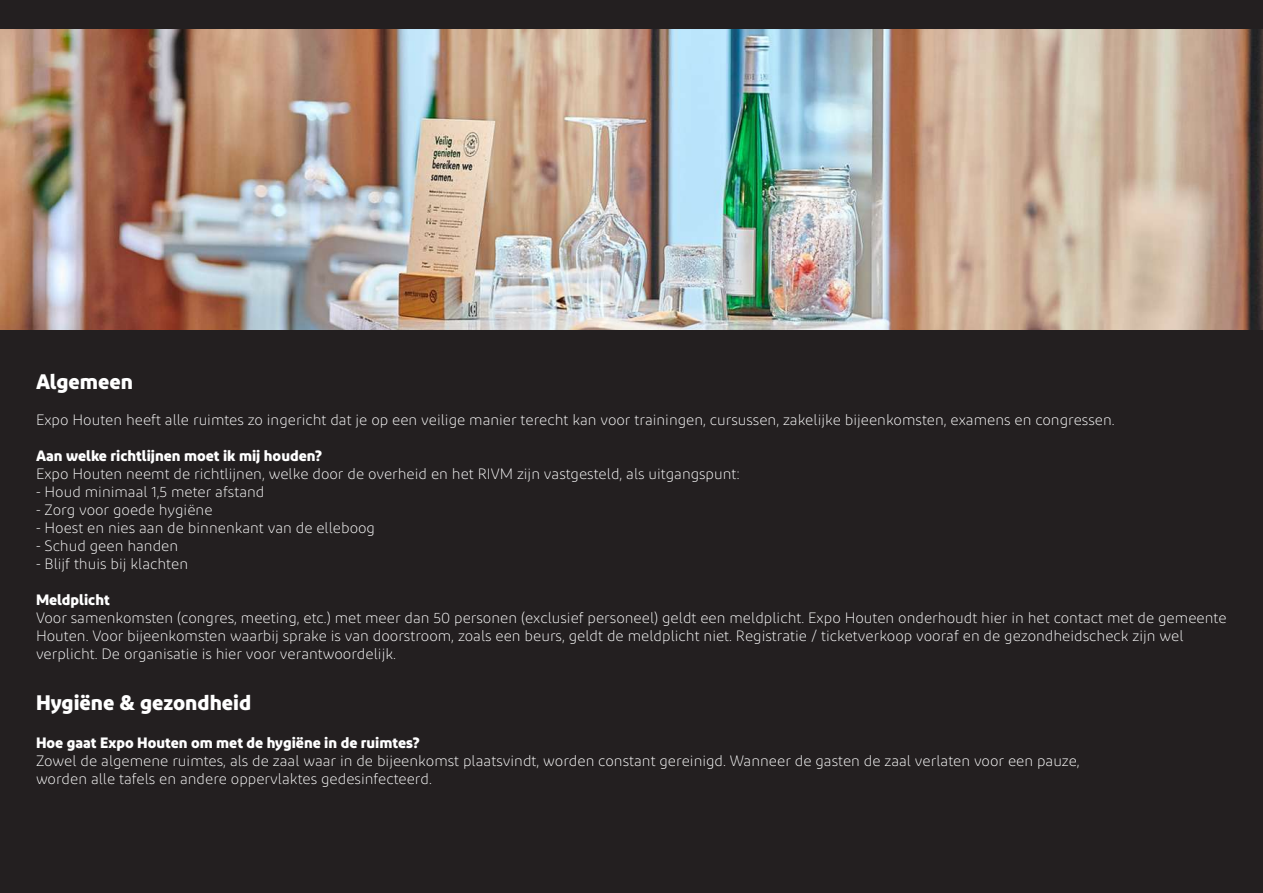
<style>
.page{position:relative;width:1263px;height:893px;background:#231f20}
.page>*{position:absolute;margin:0;border:0;box-sizing:border-box;transform-origin:0 0}
.t1{font:21px "Diodrum Regular 3";color:#fff}
.t2{font:15px/18px "Diodrum Regular 2";color:#fff}
.t3{font:15px "Diodrum Regular 3";color:#fff}
</style>
<div class="page">
<img style="left:0;top:30px;width:1263px;height:300px">
<h1 class="t1" style="left:36px;top:368px;width:98px">Algemeen</h1>
<p class="t2" style="left:36px;top:411px;width:1080px">Expo Houten heeft alle ruimtes zo ingericht dat je op een veilige manier terecht kan voor trainingen, cursussen, zakelijke bijeenkomsten, examens en congressen.</p>
<p class="t3" style="left:36px;top:446px;width:288px">Aan welke richtlijnen moet ik mij houden?</p>
<p class="t2" style="left:36px;top:465px;width:705px">Expo Houten neemt de richtlijnen, welke door de overheid en het RIVM zijn vastgesteld, als uitgangspunt:</p>
<p class="t2" style="left:36px;top:483px;width:230px">- Houd minimaal 1,5 meter afstand</p>
<p class="t2" style="left:36px;top:501px;width:178px">- Zorg voor goede hygiëne</p>
<p class="t2" style="left:36px;top:519px;width:341px">- Hoest en nies aan de binnenkant van de elleboog</p>
<p class="t2" style="left:36px;top:537px;width:144px">- Schud geen handen</p>
<p class="t2" style="left:36px;top:555px;width:154px">- Blijf thuis bij klachten</p>
<p class="t3" style="left:36px;top:590px;width:75px">Meldplicht</p>
<p class="t2" style="left:36px;top:609px;width:1192px">Voor samenkomsten (congres, meeting, etc.) met meer dan 50 personen (exclusief personeel) geldt een meldplicht. Expo Houten onderhoudt hier in het contact met de gemeente<br>Houten. Voor bijeenkomsten waarbij sprake is van doorstroom, zoals een beurs, geldt de meldplicht niet. Registratie / ticketverkoop vooraf en de gezondheidscheck zijn wel verplicht. De organisatie is hier voor verantwoordelijk.</p>
<h1 class="t1" style="left:36px;top:688px;width:217px">Hygiëne &amp; gezondheid</h1>
<p class="t3" style="left:36px;top:732px;width:385px">Hoe gaat Expo Houten om met de hygiëne in de ruimtes?</p>
<p class="t2" style="left:36px;top:751px;width:1045px">Zowel de algemene ruimtes, als de zaal waar in de bijeenkomst plaatsvindt, worden constant gereinigd. Wanneer de gasten de zaal verlaten voor een pauze, worden alle tafels en andere oppervlaktes gedesinfecteerd.</p>
</div>
